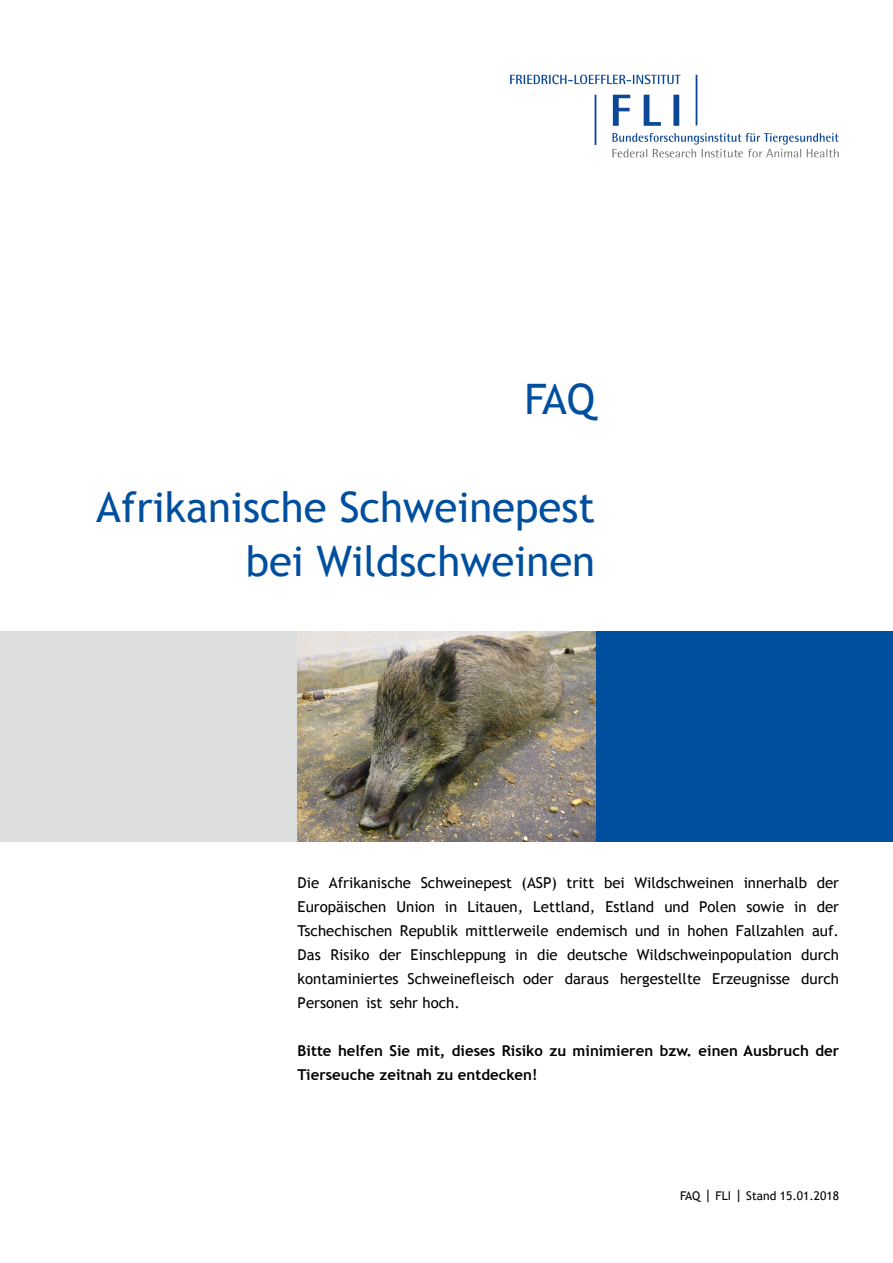
<style>
.page{position:relative;width:893px;height:1263px;background:#fff}
.page>*{position:absolute;margin:0;border:0;box-sizing:border-box;transform-origin:0 0}
.t1{font:42px/54px "Trebuchet MS";color:#004f9f;text-align:right}
.t2{font:15px/24px "Trebuchet MS";color:#000;text-align:justify}
.t3{font:700 15px/24px "Trebuchet MS";color:#000}
.t4{font:12px "Trebuchet MS";color:#000}
.s1{font-size:15px}
</style>
<div class="page">
<img style="left:510px;top:74px;width:329px;height:84px">
<div style="left:0;top:631px;width:589px;height:211px;background:#dbdedc"></div>
<div style="left:298px;top:631px;width:595px;height:211px;background:#004f9f"></div>
<img style="left:298px;top:631px;width:297px;height:211px">
<h1 class="t1" style="left:525px;top:371px;width:72px">FAQ</h1>
<h1 class="t1" style="left:96px;top:479px;width:500px">Afrikanische Schweinepest bei Wildschweinen</h1>
<p class="t2" style="left:298px;top:871px;width:543px">Die Afrikanische Schweinepest (ASP) tritt bei Wildschweinen innerhalb der Europäischen Union in Litauen, Lettland, Estland und Polen sowie in der Tschechischen Republik mittlerweile endemisch und in hohen Fallzahlen auf.<br>Das Risiko der Einschleppung in die deutsche Wildschweinpopulation durch kontaminiertes Schweinefleisch oder daraus hergestellte Erzeugnisse durch Personen ist sehr hoch.</p>
<p class="t3" style="left:298px;top:1039px;width:543px">Bitte helfen Sie mit, dieses Risiko zu minimieren bzw. einen Ausbruch der<br>Tierseuche zeitnah zu entdecken!</p>
<p class="t4" style="left:680px;top:1188px;width:160px">FAQ <span class="s1">|</span> FLI <span class="s1">|</span> Stand 15.01.2018</p>
</div>
